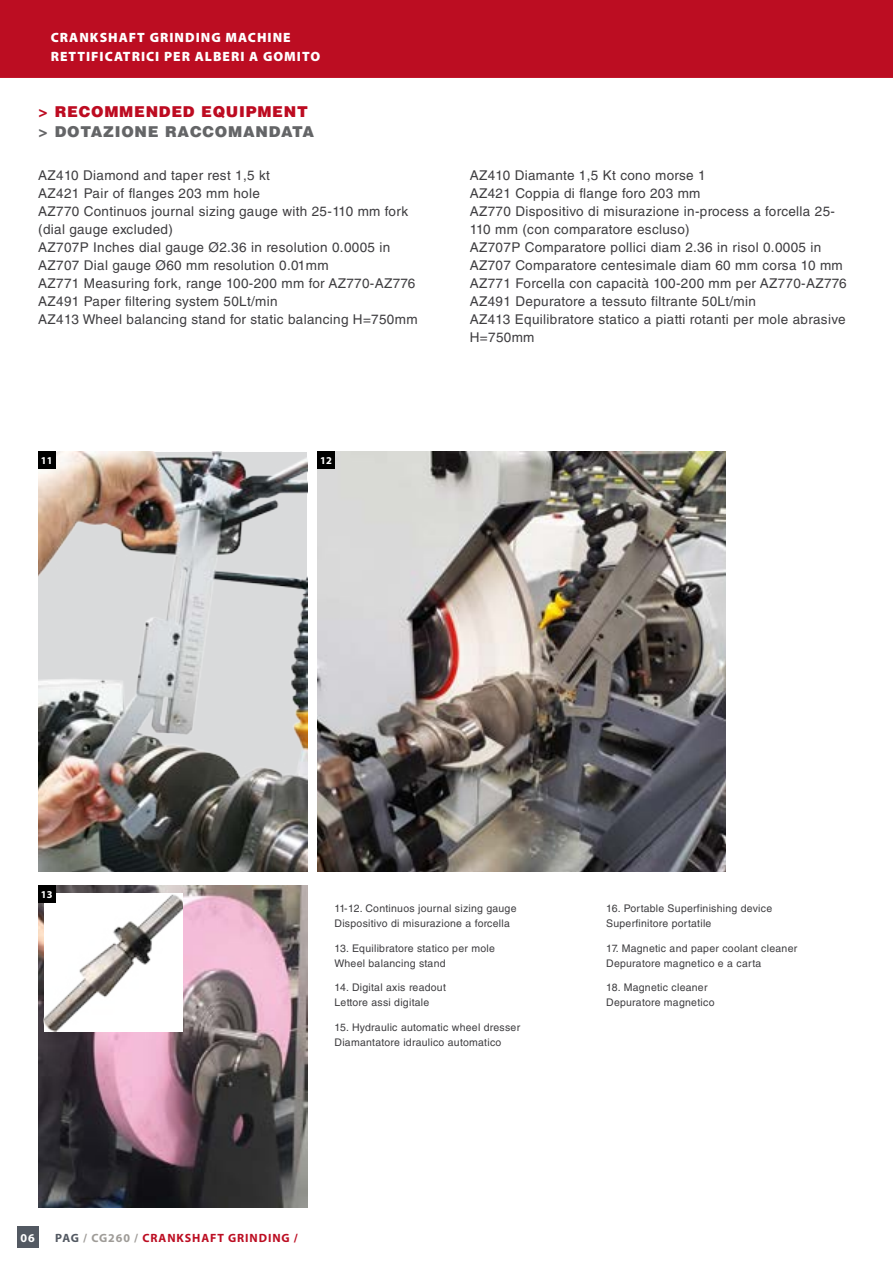
<style>
.page{position:relative;width:893px;height:1263px;background:#fff}
.page>*{position:absolute;margin:0;border:0;box-sizing:border-box;transform-origin:0 0}
.t1{font:900 15px "Helvetica LT Std";letter-spacing:.05em;color:#646567}
.t2{font:900 15px "Helvetica LT Std";letter-spacing:.05em;color:#bd0b21}
.AZ_TEXT{font:13.5px/18px "Helvetica LT Std";letter-spacing:.025em;color:#3e3d40}
.t3{font:900 13.5px/18.5px "Myriad Pro";letter-spacing:.075em;color:#fff}
.t4{font:700 12px "Myriad Pro";letter-spacing:.075em;color:#bc0d22}
.t5{font:700 12px "Myriad Pro";color:#fff}
.AZ_TEXT-2{font:10.5px "Helvetica LT Std";letter-spacing:.025em;color:#3e3d40}
.AZ_TEXT-3{font:700 10.5px "Myriad Pro";color:#fff}
.s1{color:#535962}
.s2{color:#9f9c98}
</style>
<div class="page">
<div style="left:0;top:0;width:893px;height:78px;background:#bc0d22"></div>
<div style="left:17px;top:1227px;width:21px;height:21px;background:#535962"></div>
<img style="left:38px;top:886px;width:269px;height:322px">
<img style="left:38px;top:452px;width:269px;height:420px">
<img style="left:44px;top:893px;width:139px;height:139px">
<img style="left:317px;top:452px;width:409px;height:420px">
<div style="left:38px;top:452px;width:17px;height:17px;background:#000"></div>
<div style="left:317px;top:452px;width:17px;height:17px;background:#000"></div>
<div style="left:38px;top:886px;width:17px;height:17px;background:#000"></div>
<p class="t3" style="left:51px;top:29px;width:271px">CRANKSHAFT GRINDING MACHINE<br>RETTIFICATRICI PER ALBERI A GOMITO</p>
<p class="t2" style="left:38px;top:102px;width:271px">&gt; RECOMMENDED EQUIPMENT</p>
<p class="t1" style="left:38px;top:121px;width:278px">&gt; DOTAZIONE RACCOMANDATA</p>
<p class="AZ_TEXT" style="left:38px;top:166px;width:233px">AZ410 Diamond and taper rest 1,5 kt</p>
<p class="AZ_TEXT" style="left:38px;top:184px;width:223px">AZ421 Pair of flanges 203 mm hole</p>
<p class="AZ_TEXT" style="left:38px;top:202px;width:371px">AZ770 Continuos journal sizing gauge with 25-110 mm fork (dial gauge excluded)</p>
<p class="AZ_TEXT" style="left:38px;top:238px;width:354px">AZ707P Inches dial gauge Ø2.36 in resolution 0.0005 in</p>
<p class="AZ_TEXT" style="left:38px;top:256px;width:292px">AZ707 Dial gauge Ø60 mm resolution 0.01mm</p>
<p class="AZ_TEXT" style="left:38px;top:274px;width:379px">AZ771 Measuring fork, range 100-200 mm for AZ770-AZ776</p>
<p class="AZ_TEXT" style="left:38px;top:292px;width:241px">AZ491 Paper filtering system 50Lt/min</p>
<p class="AZ_TEXT" style="left:38px;top:310px;width:381px">AZ413 Wheel balancing stand for static balancing H=750mm</p>
<p class="AZ_TEXT-3" style="left:41px;top:454px;width:13px">11</p>
<p class="AZ_TEXT-3" style="left:320px;top:454px;width:13px">12</p>
<p class="AZ_TEXT" style="left:470px;top:166px;width:237px">AZ410 Diamante 1,5 Kt cono morse 1</p>
<p class="AZ_TEXT" style="left:470px;top:184px;width:232px">AZ421 Coppia di flange foro 203 mm</p>
<p class="AZ_TEXT" style="left:470px;top:202px;width:367px">AZ770 Dispositivo di misurazione in-process a forcella 25-<br>110 mm (con comparatore escluso)</p>
<p class="AZ_TEXT" style="left:470px;top:238px;width:353px">AZ707P Comparatore pollici diam 2.36 in risol 0.0005 in</p>
<p class="AZ_TEXT" style="left:470px;top:256px;width:374px">AZ707 Comparatore centesimale diam 60 mm corsa 10 mm</p>
<p class="AZ_TEXT" style="left:470px;top:274px;width:378px">AZ771 Forcella con capacità 100-200 mm per AZ770-AZ776</p>
<p class="AZ_TEXT" style="left:470px;top:292px;width:288px">AZ491 Depuratore a tessuto filtrante 50Lt/min</p>
<p class="AZ_TEXT" style="left:470px;top:310px;width:377px">AZ413 Equilibratore statico a piatti rotanti per mole abrasive<br>H=750mm</p>
<p class="AZ_TEXT-3" style="left:41px;top:888px;width:13px">13</p>
<p class="AZ_TEXT-2" style="left:334px;top:902px;width:184px">11-12. Continuos journal sizing gauge</p>
<p class="AZ_TEXT-2" style="left:334px;top:917px;width:177px">Dispositivo di misurazione a forcella</p>
<p class="AZ_TEXT-2" style="left:334px;top:942px;width:162px">13. Equilibratore statico per mole</p>
<p class="AZ_TEXT-2" style="left:334px;top:957px;width:113px">Wheel balancing stand</p>
<p class="AZ_TEXT-2" style="left:334px;top:981px;width:113px">14. Digital axis readout</p>
<p class="AZ_TEXT-2" style="left:334px;top:996px;width:96px">Lettore assi digitale</p>
<p class="AZ_TEXT-2" style="left:334px;top:1021px;width:187px">15. Hydraulic automatic wheel dresser</p>
<p class="AZ_TEXT-2" style="left:334px;top:1036px;width:168px">Diamantatore idraulico automatico</p>
<p class="t5" style="left:21px;top:1230px;width:16px">06</p>
<p class="t4" style="left:55px;top:1230px;width:244px"><span class="s1">PAG</span> <span class="s2">/ CG260 /</span> CRANKSHAFT GRINDING /</p>
<p class="AZ_TEXT-2" style="left:606px;top:902px;width:168px">16. Portable Superfinishing device</p>
<p class="AZ_TEXT-2" style="left:606px;top:917px;width:107px">Superfinitore portatile</p>
<p class="AZ_TEXT-2" style="left:606px;top:942px;width:193px">17. Magnetic and paper coolant cleaner</p>
<p class="AZ_TEXT-2" style="left:606px;top:957px;width:157px">Depuratore magnetico e a carta</p>
<p class="AZ_TEXT-2" style="left:606px;top:981px;width:103px">18. Magnetic cleaner</p>
<p class="AZ_TEXT-2" style="left:606px;top:996px;width:110px">Depuratore magnetico</p>
</div>
